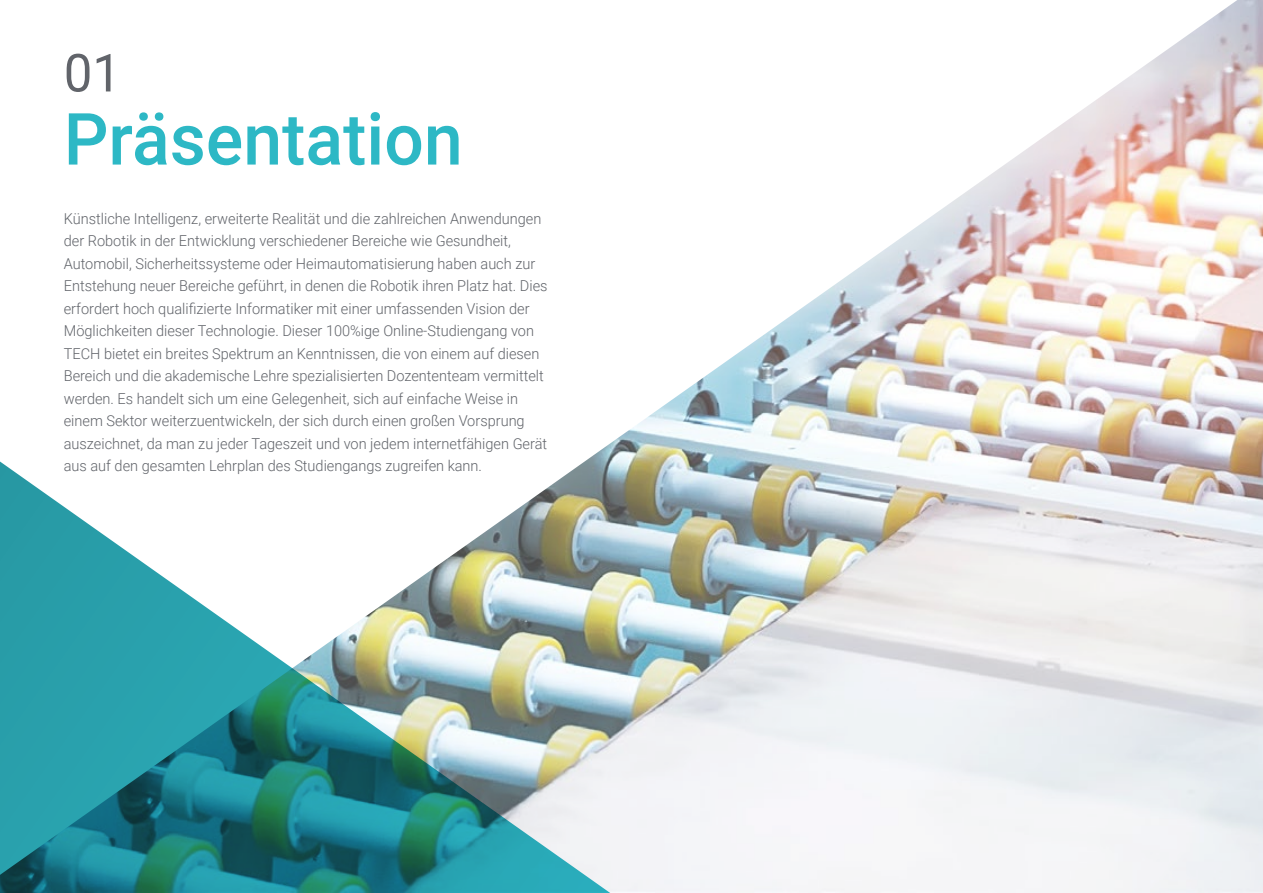
<style>
.page{position:relative;width:1263px;height:893px;background:#fff}
.page>*{position:absolute;margin:0;border:0;box-sizing:border-box;transform-origin:0 0}
.t1{font:500 72px "Roboto";color:#2db8c5}
.t2{font:52.5px "Roboto";color:#61646a}
.t3{font:300 15px/22.5px "Roboto";color:#61646a}
</style>
<div class="page">
<img style="left:607px;top:0;width:656px;height:893px">
<svg style="left:0;top:446px;width:640px;height:447px"></svg>
<h2 class="t2" style="left:64px;top:36px;width:59px">01</h2>
<h1 class="t1" style="left:64px;top:89px;width:400px">Präsentation</h1>
<p class="t3" style="left:64px;top:207px;width:485px">Künstliche Intelligenz, erweiterte Realität und die zahlreichen Anwendungen der Robotik in der Entwicklung verschiedener Bereiche wie Gesundheit, Automobil, Sicherheitssysteme oder Heimautomatisierung haben auch zur Entstehung neuer Bereiche geführt, in denen die Robotik ihren Platz hat. Dies erfordert hoch qualifizierte Informatiker mit einer umfassenden Vision der Möglichkeiten dieser Technologie. Dieser 100%ige Online-Studiengang von TECH bietet ein breites Spektrum an Kenntnissen, die von einem auf diesen Bereich und die akademische Lehre spezialisierten Dozententeam vermittelt werden. Es handelt sich um eine Gelegenheit, sich auf einfache Weise in einem Sektor weiterzuentwickeln, der sich durch einen großen Vorsprung auszeichnet, da man zu jeder Tageszeit und von jedem internetfähigen Gerät aus auf den gesamten Lehrplan des Studiengangs zugreifen kann.</p>
</div>
